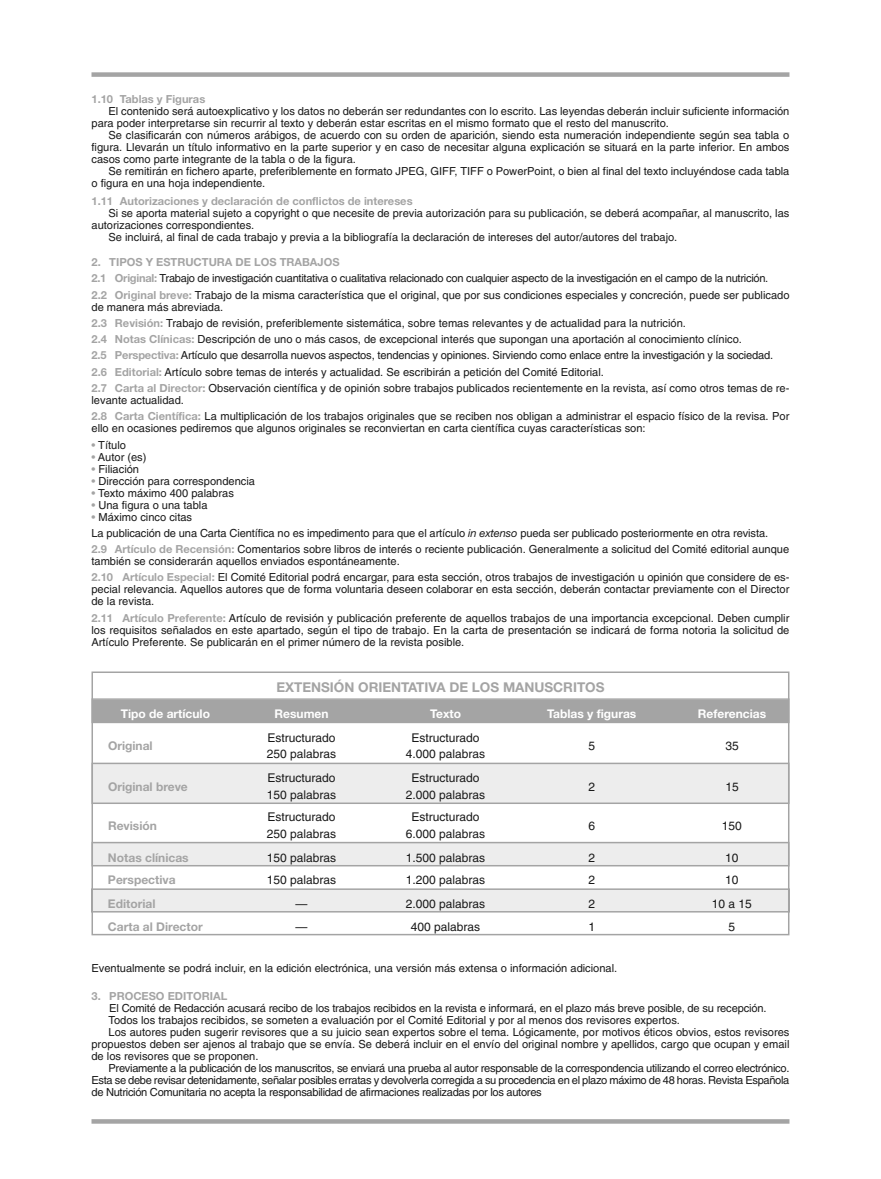
<style>
.page{position:relative;width:881px;height:1179px;background:#fff}
.page>*{position:absolute;margin:0;border:0;box-sizing:border-box;transform-origin:0 0}
.t1{font:700 13.5px "Helvetica Neue";color:#a4a4a4}
.t2{font:12px "Helvetica";color:#191919}
.t3{font:700 12px "Helvetica Neue";color:#a4a4a4}
.t4{font:700 12px "Helvetica Neue";color:#fff}
.t5{font:11.1px/16.2px "Helvetica";color:#191919}
.t6{font:11.1px/16.2px "Helvetica";letter-spacing:-.025em;color:#191919}
.t7{font:11.1px "Helvetica";letter-spacing:-.03em;color:#191919}
.t8{font:700 11.1px "Helvetica Neue";color:#a4a4a4}
.s1{font-family:"Helvetica Neue";font-weight:700;color:#a4a4a4}
.s2{color:#a4a4a4}
.s3{font-family:"Helvetica Neue";font-style:italic}
</style>
<div class="page">
<div style="left:91px;top:72px;width:698px;height:5px;background:#a4a4a4"></div>
<svg style="left:91px;top:1119px;width:698px;height:4px;background:#a8a8a8"></svg>
<svg style="left:91px;top:671px;width:698px;height:264px"></svg>
<div style="left:93px;top:699px;width:694px;height:22px;background:#a4a4a4"></div>
<div style="left:91px;top:698px;width:698px;height:25px;border:2px solid #a4a4a4"></div>
<p class="t8" style="left:91px;top:95px;width:115px">1.10 Tablas y Figuras</p>
<p class="t5" style="left:91px;top:106px;width:699px;line-height:12px;text-indent:17px">El contenido será autoexplicativo y los datos no deberán ser redundantes con lo escrito. Las leyendas deberán incluir suficiente información para poder interpretarse sin recurrir al texto y deberán estar escritas en el mismo formato que el resto del manuscrito.</p>
<p class="t5" style="left:91px;top:130px;width:699px;line-height:12px;text-align:justify;text-indent:17px">Se clasificarán con números arábigos, de acuerdo con su orden de aparición, siendo esta numeración independiente según sea tabla o figura. Llevarán un título informativo en la parte superior y en caso de necesitar alguna explicación se situará en la parte inferior. En ambos casos como parte integrante de la tabla o de la figura.</p>
<p class="t5" style="left:91px;top:166px;width:699px;line-height:12px;text-indent:17px">Se remitirán en fichero aparte, preferiblemente en formato JPEG, GIFF, TIFF o PowerPoint, o bien al final del texto incluyéndose cada tabla o figura en una hoja independiente.</p>
<p class="t8" style="left:91px;top:197px;width:322px">1.11 Autorizaciones y declaración de conflictos de intereses</p>
<p class="t5" style="left:108px;top:206px;width:682px">Si se aporta material sujeto a copyright o que necesite de previa autorización para su publicación, se deberá acompañar, al manuscrito, las</p>
<p class="t5" style="left:91px;top:218px;width:164px">autorizaciones correspondientes.</p>
<p class="t5" style="left:108px;top:230px;width:570px">Se incluirá, al final de cada trabajo y previa a la bibliografía la declaración de intereses del autor/autores del trabajo.</p>
<p class="t8" style="left:91px;top:258px;width:249px">2. TIPOS Y ESTRUCTURA DE LOS TRABAJOS</p>
<p class="t6" style="left:91px;top:271px;width:699px"><span class="s1">2.1 Original:</span> Trabajo de investigación cuantitativa o cualitativa relacionado con cualquier aspecto de la investigación en el campo de la nutrición.<br><span class="s1">2.2 Original breve:</span> Trabajo de la misma característica que el original, que por sus condiciones especiales y concreción, puede ser publicado</p>
<p class="t5" style="left:91px;top:299px;width:699px">de manera más abreviada.<br><span class="s1">2.3 Revisión:</span> Trabajo de revisión, preferiblemente sistemática, sobre temas relevantes y de actualidad para la nutrición.<br><span class="s1">2.4 Notas Clínicas:</span> Descripción de uno o más casos, de excepcional interés que supongan una aportación al conocimiento clínico.<br><span class="s1">2.5 Perspectiva:</span> Artículo que desarrolla nuevos aspectos, tendencias y opiniones. Sirviendo como enlace entre la investigación y la sociedad.<br><span class="s1">2.6 Editorial:</span> Artículo sobre temas de interés y actualidad. Se escribirán a petición del Comité Editorial.<br><span class="s1">2.7 Carta al Director:</span> Observación científica y de opinión sobre trabajos publicados recientemente en la revista, así como otros temas de re-</p>
<p class="t5" style="left:91px;top:393px;width:699px">levante actualidad.<br><span class="s1">2.8 Carta Científica:</span> La multiplicación de los trabajos originales que se reciben nos obligan a administrar el espacio físico de la revisa. Por</p>
<p class="t5" style="left:91px;top:421px;width:555px">ello en ocasiones pediremos que algunos originales se reconviertan en carta científica cuyas características son:</p>
<p class="t5" style="left:91px;top:437px;width:36px"><span class="s2">•</span> Título</p>
<p class="t5" style="left:91px;top:449px;width:56px"><span class="s2">•</span> Autor (es)</p>
<p class="t5" style="left:91px;top:461px;width:49px"><span class="s2">•</span> Filiación</p>
<p class="t5" style="left:91px;top:473px;width:165px"><span class="s2">•</span> Dirección para correspondencia</p>
<p class="t5" style="left:91px;top:485px;width:144px"><span class="s2">•</span> Texto máximo 400 palabras</p>
<p class="t5" style="left:91px;top:497px;width:117px"><span class="s2">•</span> Una figura o una tabla</p>
<p class="t5" style="left:91px;top:509px;width:699px"><span class="s2">•</span> Máximo cinco citas<br>La publicación de una Carta Científica no es impedimento para que el artículo <span class="s3">in extenso</span> pueda ser publicado posteriormente en otra revista.<br><span class="s1">2.9 Artículo de Recensión:</span> Comentarios sobre libros de interés o reciente publicación. Generalmente a solicitud del Comité editorial aunque</p>
<p class="t5" style="left:91px;top:554px;width:699px">también se considerarán aquellos enviados espontáneamente.<br><span class="s1">2.10 Artículo Especial:</span> El Comité Editorial podrá encargar, para esta sección, otros trabajos de investigación u opinión que considere de es-</p>
<p class="t5" style="left:91px;top:584px;width:699px;line-height:12px">pecial relevancia. Aquellos autores que de forma voluntaria deseen colaborar en esta sección, deberán contactar previamente con el Director de la revista.</p>
<p class="t5" style="left:91px;top:612px;width:699px;line-height:12px;text-align:justify"><span class="s1">2.11 Artículo Preferente:</span> Artículo de revisión y publicación preferente de aquellos trabajos de una importancia excepcional. Deben cumplir los requisitos señalados en este apartado, según el tipo de trabajo. En la carta de presentación se indicará de forma notoria la solicitud de Artículo Preferente. Se publicarán en el primer número de la revista posible.</p>
<p class="t1" style="left:276px;top:682px;width:329px">EXTENSIÓN ORIENTATIVA DE LOS MANUSCRITOS</p>
<p class="t4" style="left:121px;top:708px;width:91px">Tipo de artículo</p>
<p class="t4" style="left:274px;top:708px;width:55px">Resumen</p>
<p class="t4" style="left:430px;top:708px;width:32px">Texto</p>
<p class="t4" style="left:547px;top:708px;width:91px">Tablas y figuras</p>
<p class="t4" style="left:697px;top:708px;width:70px">Referencias</p>
<p class="t3" style="left:108px;top:741px;width:46px">Original</p>
<p class="t2" style="left:267px;top:733px;width:69px">Estructurado</p>
<p class="t2" style="left:411px;top:733px;width:69px">Estructurado</p>
<p class="t2" style="left:267px;top:749px;width:71px">250 palabras</p>
<p class="t2" style="left:406px;top:749px;width:81px">4.000 palabras</p>
<p class="t2" style="left:588px;top:741px;width:8px">5</p>
<p class="t2" style="left:725px;top:741px;width:15px">35</p>
<p class="t3" style="left:108px;top:781px;width:81px">Original breve</p>
<p class="t2" style="left:267px;top:773px;width:69px">Estructurado</p>
<p class="t2" style="left:411px;top:773px;width:69px">Estructurado</p>
<p class="t2" style="left:267px;top:790px;width:71px">150 palabras</p>
<p class="t2" style="left:405px;top:790px;width:81px">2.000 palabras</p>
<p class="t2" style="left:588px;top:781px;width:8px">2</p>
<p class="t2" style="left:725px;top:781px;width:15px">15</p>
<p class="t3" style="left:108px;top:820px;width:50px">Revisión</p>
<p class="t2" style="left:267px;top:812px;width:69px">Estructurado</p>
<p class="t2" style="left:411px;top:812px;width:69px">Estructurado</p>
<p class="t2" style="left:267px;top:829px;width:71px">250 palabras</p>
<p class="t2" style="left:405px;top:829px;width:81px">6.000 palabras</p>
<p class="t2" style="left:588px;top:820px;width:8px">6</p>
<p class="t2" style="left:721px;top:820px;width:21px">150</p>
<p class="t3" style="left:108px;top:853px;width:82px">Notas clínicas</p>
<p class="t2" style="left:267px;top:853px;width:71px">150 palabras</p>
<p class="t2" style="left:405px;top:853px;width:81px">1.500 palabras</p>
<p class="t2" style="left:588px;top:853px;width:8px">2</p>
<p class="t2" style="left:725px;top:853px;width:15px">10</p>
<p class="t3" style="left:108px;top:875px;width:69px">Perspectiva</p>
<p class="t2" style="left:267px;top:875px;width:71px">150 palabras</p>
<p class="t2" style="left:405px;top:875px;width:81px">1.200 palabras</p>
<p class="t2" style="left:588px;top:875px;width:8px">2</p>
<p class="t2" style="left:725px;top:875px;width:15px">10</p>
<p class="t3" style="left:108px;top:899px;width:49px">Editorial</p>
<p class="t2" style="left:295px;top:899px;width:13px">—</p>
<p class="t2" style="left:405px;top:899px;width:81px">2.000 palabras</p>
<p class="t2" style="left:588px;top:899px;width:8px">2</p>
<p class="t2" style="left:711px;top:899px;width:41px">10 a 15</p>
<p class="t3" style="left:108px;top:922px;width:96px">Carta al Director</p>
<p class="t2" style="left:295px;top:922px;width:13px">—</p>
<p class="t2" style="left:410px;top:922px;width:71px">400 palabras</p>
<p class="t2" style="left:588px;top:922px;width:8px">1</p>
<p class="t2" style="left:728px;top:922px;width:8px">5</p>
<p class="t5" style="left:91px;top:960px;width:527px">Eventualmente se podrá incluir, en la edición electrónica, una versión más extensa o información adicional.</p>
<p class="t8" style="left:91px;top:991px;width:137px">3. PROCESO EDITORIAL</p>
<p class="t5" style="left:109px;top:1000px;width:658px">El Comité de Redacción acusará recibo de los trabajos recibidos en la revista e informará, en el plazo más breve posible, de su recepción.</p>
<p class="t5" style="left:108px;top:1012px;width:572px">Todos los trabajos recibidos, se someten a evaluación por el Comité Editorial y por al menos dos revisores expertos.</p>
<p class="t5" style="left:108px;top:1024px;width:682px">Los autores puden sugerir revisores que a su juicio sean expertos sobre el tema. Lógicamente, por motivos éticos obvios, estos revisores</p>
<p class="t5" style="left:91px;top:1036px;width:699px">propuestos deben ser ajenos al trabajo que se envía. Se deberá incluir en el envío del original nombre y apellidos, cargo que ocupan y email</p>
<p class="t5" style="left:91px;top:1048px;width:168px">de los revisores que se proponen.</p>
<p class="t6" style="left:108px;top:1060px;width:682px">Previamente a la publicación de los manuscritos, se enviará una prueba al autor responsable de la correspondencia utilizando el correo electrónico.</p>
<p class="t7" style="left:91px;top:1075px;width:699px">Esta se debe revisar detenidamente, señalar posibles erratas y devolverla corregida a su procedencia en el plazo máximo de 48 horas. Revista Española</p>
<p class="t6" style="left:91px;top:1084px;width:451px">de Nutrición Comunitaria no acepta la responsabilidad de afirmaciones realizadas por los autores</p>
</div>
